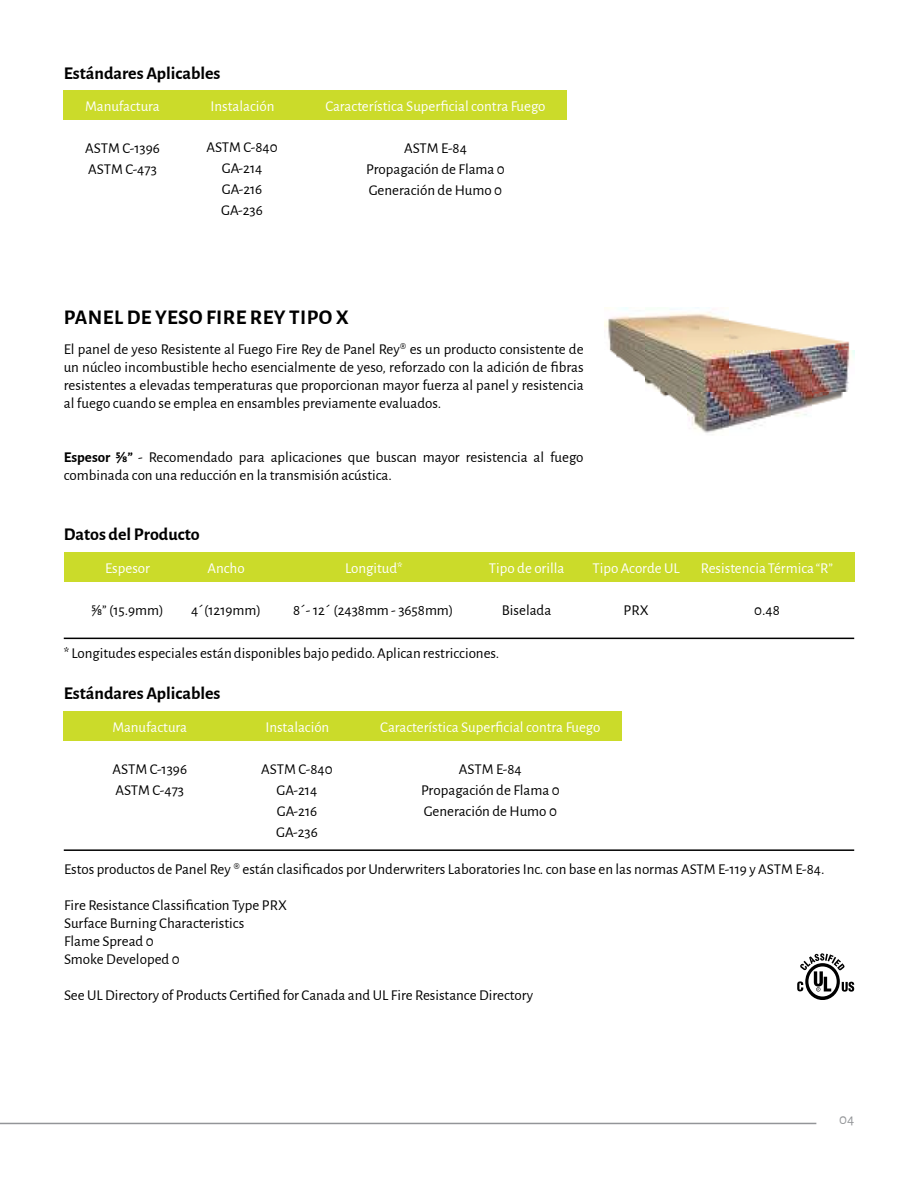
<style>
.page{position:relative;width:918px;height:1188px;background:#fff}
.page>*{position:absolute;margin:0;border:0;box-sizing:border-box;transform-origin:0 0}
.t1{font:700 21px "Alegreya Sans";letter-spacing:.02em;color:#000}
.t2{font:700 18px "Alegreya Sans";color:#000}
.t3{font:15px/21px "Alegreya Sans";color:#000}
.t4{font:15px "Alegreya Sans";color:#fff}
.t5{font:15px "Alegreya Sans";color:#939598}
.s1{font-weight:700}
</style>
<div class="page">
<hr style="left:0;top:1123px;width:816px;height:1px;background:#939598">
<div style="left:64px;top:553px;width:790px;height:29px;background:#cbdb2a"></div>
<hr style="left:64px;top:638px;width:790px;height:1px;background:#000">
<hr style="left:64px;top:849px;width:790px;height:2px;background:#000">
<div style="left:64px;top:711px;width:558px;height:29px;background:#cbdb2a"></div>
<img style="left:605px;top:307px;width:249px;height:126px">
<div style="left:64px;top:91px;width:503px;height:29px;background:#cbdb2a"></div>
<svg style="left:797px;top:953px;width:57px;height:47px"></svg>
<p class="t2" style="left:64px;top:60px;width:158px">Estándares Aplicables</p>
<p class="t4" style="left:85px;top:96px;width:76px">Manufactura</p>
<p class="t4" style="left:211px;top:96px;width:65px">Instalación</p>
<p class="t3" style="left:85px;top:137px;width:76px">ASTM C-1396<br>ASTM C-473</p>
<p class="t3" style="left:206px;top:136px;width:73px;text-align:center">ASTM C-840<br>GA-214<br>GA-216<br>GA-236</p>
<p class="t3" style="left:366px;top:137px;width:140px;text-align:center">ASTM E-84<br>Propagación de Flama 0<br>Generación de Humo 0</p>
<p class="t4" style="left:325px;top:96px;width:222px">Característica Superficial contra Fuego</p>
<h1 class="t1" style="left:64px;top:302px;width:286px">PANEL DE YESO FIRE REY TIPO X</h1>
<p class="t3" style="left:64px;top:339px;width:521px;line-height:18px;text-align:justify">El panel de yeso Resistente al Fuego Fire Rey de Panel Rey® es un producto consistente de un núcleo incombustible hecho esencialmente de yeso, reforzado con la adición de fibras resistentes a elevadas temperaturas que proporcionan mayor fuerza al panel y resistencia al fuego cuando se emplea en ensambles previamente evaluados.</p>
<p class="t3" style="left:64px;top:447px;width:521px;line-height:18px"><span class="s1">Espesor 5/8”</span> - Recomendado para aplicaciones que buscan mayor resistencia al fuego combinada con una reducción en la transmisión acústica.</p>
<p class="t2" style="left:64px;top:521px;width:137px">Datos del Producto</p>
<p class="t4" style="left:105px;top:558px;width:46px">Espesor</p>
<p class="t4" style="left:208px;top:558px;width:39px">Ancho</p>
<p class="t4" style="left:345px;top:558px;width:59px">Longitud*</p>
<p class="t4" style="left:592px;top:558px;width:89px">Tipo Acorde UL</p>
<p class="t4" style="left:489px;top:558px;width:77px">Tipo de orilla</p>
<p class="t4" style="left:701px;top:558px;width:133px">Resistencia Térmica “R”</p>
<p class="t3" style="left:502px;top:599px;width:51px">Biselada</p>
<p class="t3" style="left:91px;top:599px;width:74px">5/8” (15.9mm)</p>
<p class="t3" style="left:191px;top:599px;width:72px">4´(1219mm)</p>
<p class="t3" style="left:293px;top:599px;width:162px">8´- 12´ (2438mm - 3658mm)</p>
<p class="t3" style="left:624px;top:599px;width:27px">PRX</p>
<p class="t3" style="left:754px;top:599px;width:27px">0.48</p>
<p class="t3" style="left:64px;top:642px;width:437px">* Longitudes especiales están disponibles bajo pedido. Aplican restricciones.</p>
<p class="t2" style="left:64px;top:680px;width:158px">Estándares Aplicables</p>
<p class="t4" style="left:112px;top:717px;width:76px">Manufactura</p>
<p class="t4" style="left:265px;top:717px;width:65px">Instalación</p>
<p class="t3" style="left:113px;top:757px;width:76px">ASTM C-1396<br>ASTM C-473</p>
<p class="t3" style="left:261px;top:757px;width:73px;text-align:center">ASTM C-840<br>GA-214<br>GA-216<br>GA-236</p>
<p class="t3" style="left:421px;top:757px;width:140px;text-align:center">ASTM E-84<br>Propagación de Flama 0<br>Generación de Humo 0</p>
<p class="t4" style="left:380px;top:717px;width:222px">Característica Superficial contra Fuego</p>
<p class="t3" style="left:64px;top:858px;width:762px">Estos productos de Panel Rey ® están clasificados por Underwriters Laboratories Inc. con base en las normas ASTM E-119 y ASTM E-84.</p>
<p class="t3" style="left:64px;top:895px;width:224px;line-height:18px">Fire Resistance Classification Type PRX<br>Surface Burning Characteristics<br>Flame Spread 0<br>Smoke Developed 0</p>
<p class="t3" style="left:64px;top:984px;width:471px">See UL Directory of Products Certified for Canada and UL Fire Resistance Directory</p>
<p class="t5" style="left:839px;top:1109px;width:17px">04</p>
</div>
